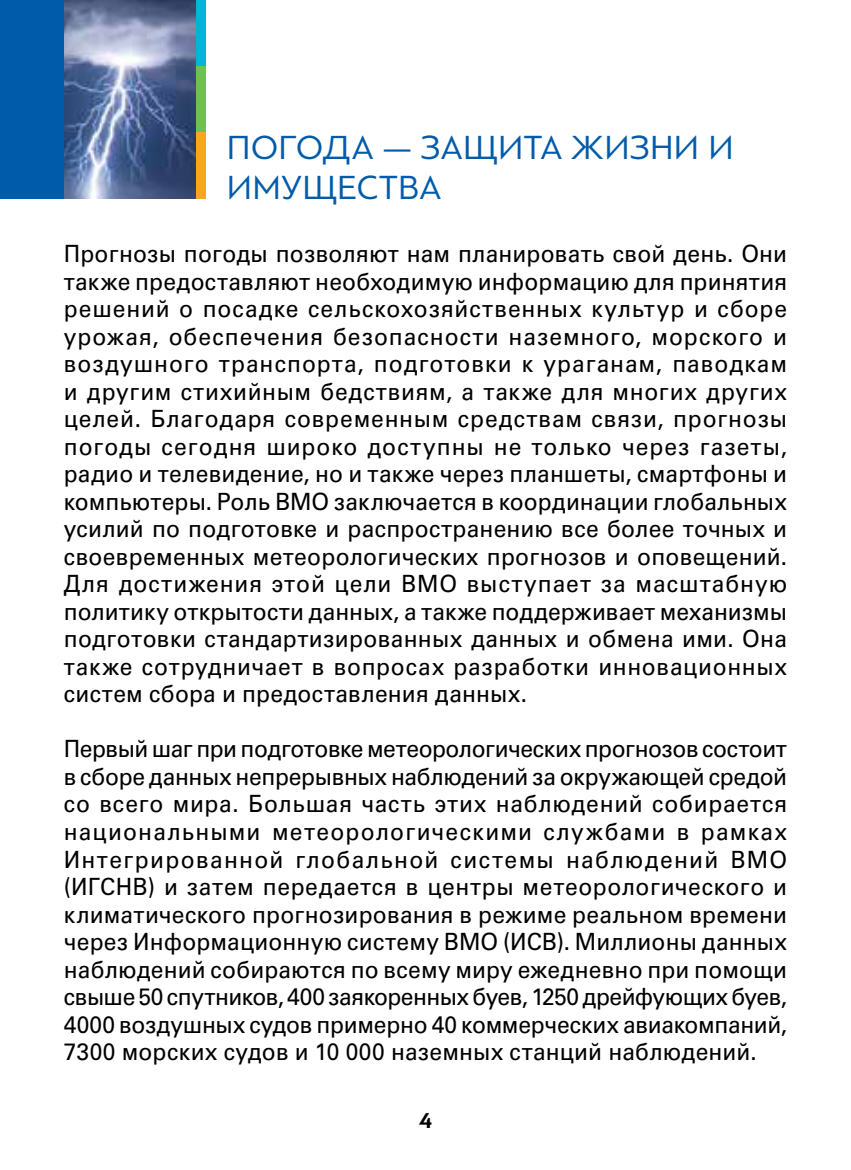
<style>
.page{position:relative;width:851px;height:1170px;background:#fff}
.page>*{position:absolute;margin:0;border:0;box-sizing:border-box;transform-origin:0 0}
.t1{font:35px/40px "PF Bague Sans Pro";letter-spacing:.005em;color:#005baa}
.t2{font:23.75px/27.5px "Univers LTCYR 55 Roman";letter-spacing:.01em;color:#000;text-align:justify;scale:.96 1}
.t3{font:700 22.5px "PF Bague Sans Pro";color:#000}
</style>
<div class="page">
<img style="left:64px;top:0;width:132px;height:198px">
<div style="left:0;top:0;width:64px;height:198px;background:#005baa"></div>
<div style="left:196px;top:0;width:10px;height:66px;background:#00b5d5"></div>
<div style="left:196px;top:66px;width:10px;height:66px;background:#70bf54"></div>
<div style="left:196px;top:132px;width:10px;height:66px;background:#faa61a"></div>
<h1 class="t1" style="left:227px;top:127px;width:508px">ПОГОДА — ЗАЩИТА ЖИЗНИ И<br>ИМУЩЕСТВА</h1>
<p class="t2" style="left:64px;top:239px;width:755px">Прогнозы погоды позволяют нам планировать свой день. Они также предоставляют необходимую информацию для принятия решений о посадке сельскохозяйственных культур и сборе урожая, обеспечения безопасности наземного, морского и воздушного транспорта, подготовки к ураганам, паводкам и другим стихийным бедствиям, а также для многих других целей. Благодаря современным средствам связи, прогнозы погоды сегодня широко доступны не только через газеты, радио и телевидение, но и также через планшеты, смартфоны и компьютеры. Роль ВМО заключается в координации глобальных усилий по подготовке и распространению все более точных и своевременных метеорологических прогнозов и оповещений.<br>Для достижения этой цели ВМО выступает за масштабную политику открытости данных, а также поддерживает механизмы подготовки стандартизированных данных и обмена ими. Она также сотрудничает в вопросах разработки инновационных систем сбора и предоставления данных.</p>
<p class="t2" style="left:64px;top:734px;width:754px">Первый шаг при подготовке метеорологических прогнозов состоит в сборе данных непрерывных наблюдений за окружающей средой со всего мира. Большая часть этих наблюдений собирается национальными метеорологическими службами в рамках Интегрированной глобальной системы наблюдений ВМО (ИГСНВ) и затем передается в центры метеорологического и климатического прогнозирования в режиме реальном времени через Информационную систему ВМО (ИСВ). Миллионы данных наблюдений собираются по всему миру ежедневно при помощи свыше 50 спутников, 400 заякоренных буев, 1250 дрейфующих буев, 4000 воздушных судов примерно 40 коммерческих авиакомпаний, 7300 морских судов и 10 000 наземных станций наблюдений.</p>
<p class="t3" style="left:419px;top:1107px;width:14px">4</p>
</div>
